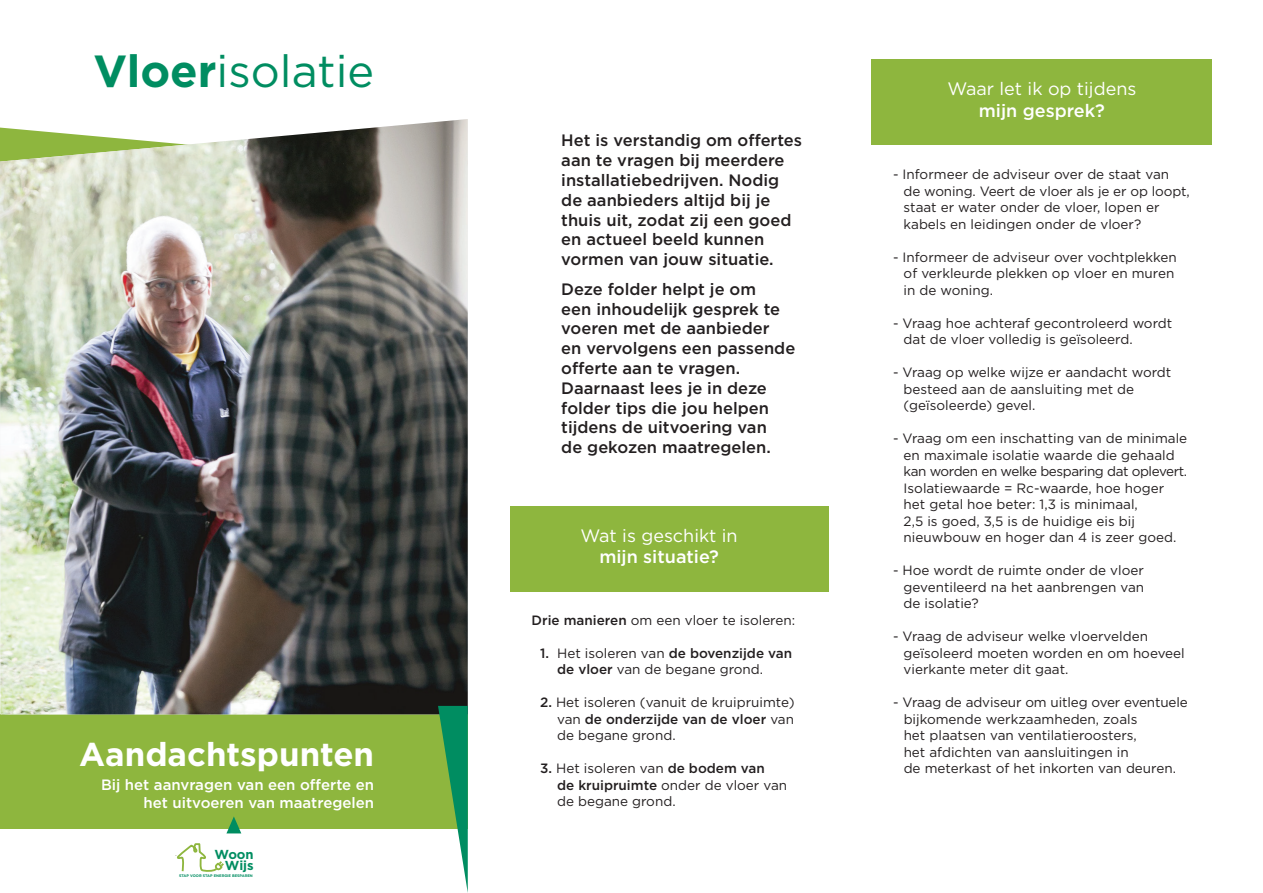
<style>
.page{position:relative;width:1263px;height:893px;background:#fff}
.page>*{position:absolute;margin:0;border:0;box-sizing:border-box;transform-origin:0 0}
.t1{font:45px "Gotham";color:#008d61}
.t2{font:700 33px "Gotham";color:#fff}
.t3{font:18px "Gotham";color:#fff}
.t4{font:500 18px "Gotham";color:#fff}
.t5{font:500 16.5px/19.8px "Gotham";color:#231f20}
.t6{font:500 15px/18px "Gotham";color:#fff;text-align:right}
.t7{font:13.5px/16.5px "Gotham";color:#231f20}
.t8{font:700 13.05px/11.7px "Gotham";color:#008d61;text-align:right}
.t9{font:700 3.75px "Gotham";color:#008d61}
.s1{font-weight:700}
.s2{font-weight:500}
</style>
<div class="page">
<div style="left:0;top:714px;width:468px;height:115px;background:#8eb63e"></div>
<img style="left:0;top:119px;width:468px;height:595px">
<svg style="left:175px;top:843px;width:49px;height:29px"></svg>
<svg style="left:438px;top:706px;width:30px;height:187px"></svg>
<div style="left:510px;top:506px;width:319px;height:85px;background:#8eb63e"></div>
<div style="left:872px;top:60px;width:340px;height:85px;background:#8eb63e"></div>
<svg style="left:226px;top:816px;width:15px;height:17px"></svg>
<h1 class="t1" style="left:93px;top:42px;width:282px"><span class="s1">Vloer</span>isolatie</h1>
<h2 class="t2" style="left:79px;top:733px;width:297px">Aandachtspunten</h2>
<p class="t6" style="left:101px;top:776px;width:275px">Bij het aanvragen van een offerte en het uitvoeren van maatregelen</p>
<p class="t8" style="left:215px;top:848px;width:41px">Woon<br>Wijs</p>
<p class="t9" style="left:179px;top:874px;width:75px">STAP VOOR STAP ENERGIE BESPAREN</p>
<p class="t5" style="left:561px;top:130px;width:242px">Het is verstandig om offertes aan te vragen bij meerdere installatiebedrijven. Nodig de aanbieders altijd bij je thuis uit, zodat zij een goed en actueel beeld kunnen vormen van jouw situatie.</p>
<p class="t5" style="left:561px;top:279px;width:235px">Deze folder helpt je om<br>een inhoudelijk gesprek te voeren met de aanbieder<br>en vervolgens een passende offerte aan te vragen.<br>Daarnaast lees je in deze folder tips die jou helpen tijdens de uitvoering van<br>de gekozen maatregelen.</p>
<h3 class="t3" style="left:581px;top:524px;width:158px">Wat is geschikt in</h3>
<h3 class="t4" style="left:599px;top:545px;width:121px">mijn situatie?</h3>
<p class="t7" style="left:531px;top:611px;width:265px"><span class="s2">Drie manieren</span> om een vloer te isoleren:</p>
<p class="t7" style="left:557px;top:644px;width:237px;text-indent:-17px"><span class="s2">1.</span> Het isoleren van <span class="s2">de bovenzijde van de vloer</span> van de begane grond.</p>
<p class="t7" style="left:557px;top:694px;width:239px;text-align:justify;text-indent:-17px"><span class="s2">2.</span> Het isoleren (vanuit de kruipruimte) van <span class="s2">de onderzijde van de vloer</span> van de begane grond.</p>
<p class="t7" style="left:557px;top:760px;width:232px;text-indent:-17px"><span class="s2">3.</span> Het isoleren van <span class="s2">de bodem van<br>de kruipruimte</span> onder de vloer van de begane grond.</p>
<h3 class="t3" style="left:947px;top:77px;width:191px">Waar let ik op tijdens</h3>
<h3 class="t4" style="left:979px;top:99px;width:128px">mijn gesprek?</h3>
<p class="t7" style="left:904px;top:166px;width:288px;text-indent:-11px">- Informeer de adviseur over de staat van<br>de woning. Veert de vloer als je er op loopt, staat er water onder de vloer, lopen er kabels en leidingen onder de vloer?</p>
<p class="t7" style="left:904px;top:248px;width:275px;text-indent:-11px">- Informeer de adviseur over vochtplekken of verkleurde plekken op vloer en muren in de woning.</p>
<p class="t7" style="left:904px;top:314px;width:270px;text-indent:-11px">- Vraag hoe achteraf gecontroleerd wordt dat de vloer volledig is geïsoleerd.</p>
<p class="t7" style="left:904px;top:364px;width:269px;text-indent:-11px">- Vraag op welke wijze er aandacht wordt besteed aan de aansluiting met de (geïsoleerde) gevel.</p>
<p class="t7" style="left:904px;top:430px;width:285px;text-indent:-11px">- Vraag om een inschatting van de minimale en maximale isolatie waarde die gehaald kan worden en welke besparing dat oplevert.<br>Isolatiewaarde = Rc-waarde, hoe hoger het getal hoe beter: 1,3 is minimaal,<br>2,5 is goed, 3,5 is de huidige eis bij nieuwbouw en hoger dan 4 is zeer goed.</p>
<p class="t7" style="left:904px;top:562px;width:242px;text-align:justify;text-indent:-11px">- Hoe wordt de ruimte onder de vloer geventileerd na het aanbrengen van de isolatie?</p>
<p class="t7" style="left:904px;top:628px;width:283px;text-indent:-11px">- Vraag de adviseur welke vloervelden geïsoleerd moeten worden en om hoeveel vierkante meter dit gaat.</p>
<p class="t7" style="left:904px;top:694px;width:286px;text-indent:-11px">- Vraag de adviseur om uitleg over eventuele bijkomende werkzaamheden, zoals<br>het plaatsen van ventilatieroosters,<br>het afdichten van aansluitingen in<br>de meterkast of het inkorten van deuren.</p>
</div>
